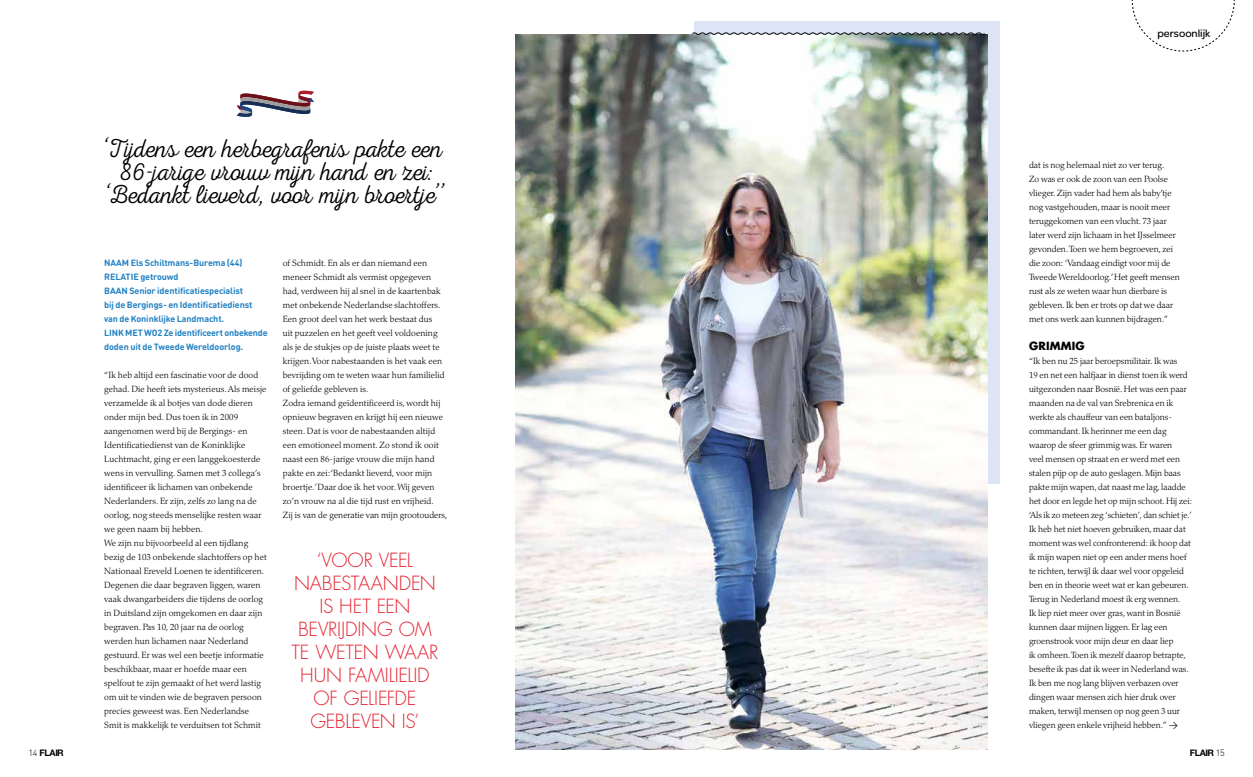
<style>
.page{position:relative;width:1253px;height:777px;background:#fff}
.page>*{position:absolute;margin:0;border:0;box-sizing:border-box;transform-origin:0 0}
.t1{font:26px/23px "Nexa Rust Script T 00";color:#000;text-align:center}
.t2{font:300 19px/23px "Futura Std";letter-spacing:-.01em;color:#e5202e;text-align:center}
.t3{font:500 11px "Omnes";color:#000}
.t4{font:700 11px "Futura Std";letter-spacing:.015em;color:#000}
.t5{font:300 9px/14px "Palatino LT Std";letter-spacing:.01em;color:#000}
.t6{font:700 9px/14px "DIN Round Pro";letter-spacing:-.01em;color:#2281c4}
.t7{font:700 9px "Helvetica Neue LT Std";letter-spacing:-.045em;color:#000}
.s1{font-family:"DIN Round Pro";font-weight:400}
.s2{font-family:"DIN Round Pro";font-weight:300}
</style>
<div class="page">
<div style="left:694px;top:21px;width:306px;height:462px;background:#dce4f5"></div>
<img style="left:516px;top:34px;width:471px;height:715px">
<svg style="left:692px;top:32px;width:293px;height:3px"></svg>
<svg style="left:1132px;top:0;width:103px;height:52px"></svg>
<svg style="left:237px;top:90px;width:77px;height:27px"></svg>
<h1 class="t1" style="left:104px;top:140px;width:343px">‘Tijdens een herbegrafenis pakte een<br>86-jarige vrouw mijn hand en zei: ‘Bedankt lieverd, voor mijn broertje’’</h1>
<p class="t6" style="left:104px;top:255px;width:165px">NAAM Els Schiltmans-Burema (44)<br>RELATIE getrouwd<br>BAAN Senior identificatiespecialist<br>bij de Bergings- en Identificatiedienst van de Koninklijke Landmacht.<br>LINK MET WO2 Ze identificeert onbekende doden uit de Tweede Wereldoorlog.</p>
<p class="t5" style="left:104px;top:368px;width:164px">“Ik heb altijd een fascinatie voor de dood gehad. Die heeft iets mysterieus. Als meisje verzamelde ik al botjes van dode dieren onder mijn bed. Dus toen ik in 2009 aangenomen werd bij de Bergings- en Identificatiedienst van de Koninklijke Luchtmacht, ging er een langgekoesterde wens in vervulling. Samen met 3 collega’s identificeer ik lichamen van onbekende Nederlanders. Er zijn, zelfs zo lang na de oorlog, nog steeds menselijke resten waar we geen naam bij hebben.<br>We zijn nu bijvoorbeeld al een tijdlang bezig de 103 onbekende slachtoffers op het Nationaal Ereveld Loenen te identificeren.<br>Degenen die daar begraven liggen, waren vaak dwangarbeiders die tijdens de oorlog in Duitsland zijn omgekomen en daar zijn begraven. Pas 10, 20 jaar na de oorlog werden hun lichamen naar Nederland gestuurd. Er was wel een beetje informatie beschikbaar, maar er hoefde maar een spelfout te zijn gemaakt of het werd lastig om uit te vinden wie de begraven persoon precies geweest was. Een Nederlandse Smit is makkelijk te verduitsen tot Schmit</p>
<p class="t5" style="left:283px;top:256px;width:166px">of Schmidt. En als er dan niemand een meneer Schmidt als vermist opgegeven had, verdween hij al snel in de kaartenbak met onbekende Nederlandse slachtoffers.<br>Een groot deel van het werk bestaat dus<br>uit puzzelen en het geeft veel voldoening als je de stukjes op de juiste plaats weet te krijgen. Voor nabestaanden is het vaak een bevrijding om te weten waar hun familielid of geliefde gebleven is.<br>Zodra iemand geïdentificeerd is, wordt hij opnieuw begraven en krijgt hij een nieuwe steen. Dat is voor de nabestaanden altijd een emotioneel moment. Zo stond ik ooit naast een 86-jarige vrouw die mijn hand pakte en zei: ‘Bedankt lieverd, voor mijn broertje.’ Daar doe ik het voor. Wij geven zo’n vrouw na al die tijd rust en vrijheid.<br>Zij is van de generatie van mijn grootouders,</p>
<h2 class="t2" style="left:291px;top:549px;width:148px">‘VOOR VEEL<br>NABESTAANDEN<br>IS HET EEN<br>BEVRIJDING OM<br>TE WETEN WAAR<br>HUN FAMILIELID<br>OF GELIEFDE<br>GEBLEVEN IS’</h2>
<p class="t3" style="left:1157px;top:27px;width:55px">persoonlijk</p>
<p class="t5" style="left:1029px;top:158px;width:152px">dat is nog helemaal niet zo ver terug.<br>Zo was er ook de zoon van een Poolse vlieger. Zijn vader had hem als baby’tje nog vastgehouden, maar is nooit meer teruggekomen van een vlucht. 73 jaar later werd zijn lichaam in het IJsselmeer gevonden. Toen we hem begroeven, zei die zoon: ‘Vandaag eindigt voor mij de Tweede Wereldoorlog.’Het geeft mensen rust als ze weten waar hun dierbare is gebleven. Ik ben er trots op dat we daar met ons werk aan kunnen bijdragen.”</p>
<p class="t4" style="left:1029px;top:339px;width:57px">GRIMMIG</p>
<p class="t5" style="left:1029px;top:354px;width:164px">“Ik ben nu 25 jaar beroepsmilitair. Ik was<br>19 en net een halfjaar in dienst toen ik werd uitgezonden naar Bosnië. Het was een paar maanden na de val van Srebrenica en ik werkte als chauffeur van een bataljons&shy;commandant. Ik herinner me een dag waarop de sfeer grimmig was. Er waren<br>veel mensen op straat en er werd met een stalen pijp op de auto geslagen. Mijn baas pakte mijn wapen, dat naast me lag, laadde het door en legde het op mijn schoot. Hij zei: ‘Als ik zo meteen zeg ‘schieten’, dan schiet je.’ Ik heb het niet hoeven gebruiken, maar dat moment was wel confronterend: ik hoop dat ik mijn wapen niet op een ander mens hoef te richten, terwijl ik daar wel voor opgeleid ben en in theorie weet wat er kan gebeuren.<br>Terug in Nederland moest ik erg wennen.<br>Ik liep niet meer over gras, want in Bosnië kunnen daar mijnen liggen. Er lag een groenstrook voor mijn deur en daar liep<br>ik omheen. Toen ik mezelf daarop betrapte, besefte ik pas dat ik weer in Nederland was.<br>Ik ben me nog lang blijven verbazen over dingen waar mensen zich hier druk over maken, terwijl mensen op nog geen 3 uur vliegen geen enkele vrijheid hebben.” <span class="s1">→</span></p>
<p class="t7" style="left:28px;top:747px;width:37px"><span class="s2">14</span> FLAIR</p>
<p class="t7" style="left:1190px;top:747px;width:36px">FLAIR <span class="s2">15</span></p>
</div>
